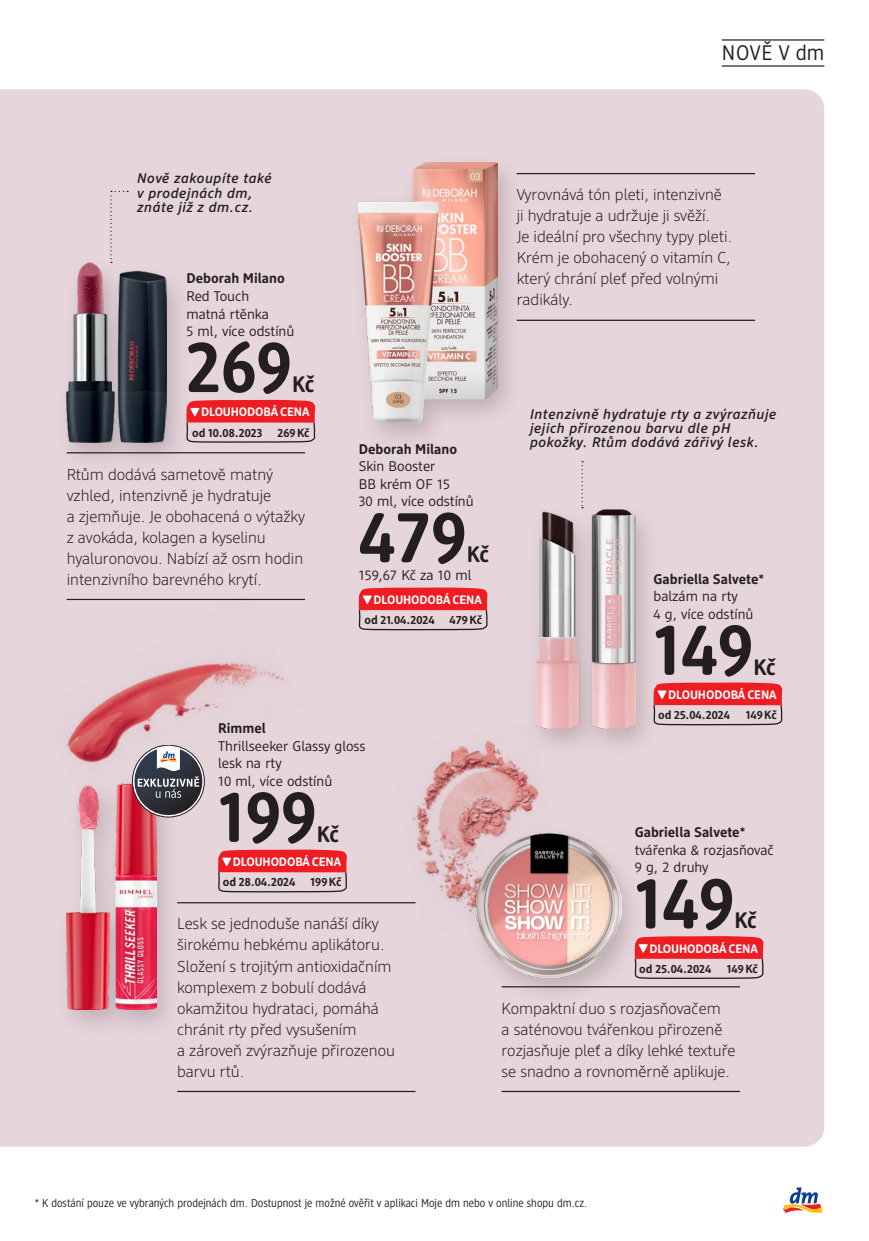
<style>
.page{position:relative;width:869px;height:1241px;background:#fff}
.page>*{position:absolute;margin:0;border:0;box-sizing:border-box;transform-origin:0 0}
.t1{font:700 72.8px "DM Brand";color:#231f20}
.t2{font:700 22.4px "DM Brand";letter-spacing:-.02em;color:#231f20}
.t3{font:21px "DM Brand";letter-spacing:.03em;color:#231f20}
.t4{font:300 15.75px/21px "DM Support";color:#231f20}
.t5{font:14px/17.5px "DM Support";color:#231f20}
.t6{font:italic 500 14px/14px "DM Support";letter-spacing:.04em;color:#231f20}
.t7{font:700 14px "DM Support";color:#231f20}
.t8{font:700 12.25px "DM Support";letter-spacing:-.01em;color:#fff}
.t9{font:700 11.9px "DM Support";color:#231f20}
.t10{font:11.38px "DM Intelligence";color:#231f20}
</style>
<div class="page">
<div style="left:0;top:89px;width:823px;height:1057px;background:#e7d5dc"></div>
<img style="left:35px;top:595px;width:269px;height:226px">
<img style="left:389px;top:722px;width:178px;height:212px">
<svg style="left:783px;top:1187px;width:40px;height:26px"></svg>
<div style="left:54px;top:775px;width:128px;height:264px;background:#231f20;opacity:.2"></div>
<img style="left:67px;top:783px;width:89px;height:226px">
<svg style="left:130px;top:746px;width:76px;height:73px;background:#81737b"></svg>
<hr style="left:177px;top:1090px;width:238px;height:1px;background:#231f20">
<hr style="left:177px;top:902px;width:238px;height:1px;background:#231f20">
<svg style="left:217px;top:848px;width:130px;height:45px;background:#e3767d"></svg>
<div style="left:345px;top:154px;width:178px;height:298px;background:#231f20;opacity:.2"></div>
<img style="left:358px;top:162px;width:139px;height:260px">
<hr style="left:516px;top:319px;width:238px;height:2px;background:#231f20">
<hr style="left:516px;top:173px;width:238px;height:1px;background:#231f20">
<svg style="left:358px;top:587px;width:130px;height:44px;background:#e3747b"></svg>
<div style="left:54px;top:256px;width:138px;height:216px;background:#231f20;opacity:.2"></div>
<img style="left:67px;top:263px;width:99px;height:180px">
<hr style="left:67px;top:598px;width:238px;height:2px;background:#231f20">
<hr style="left:67px;top:452px;width:238px;height:1px;background:#231f20">
<svg style="left:185px;top:399px;width:131px;height:44px;background:#e3757b"></svg>
<svg style="left:110px;top:191px;width:18px;height:72px"></svg>
<div style="left:463px;top:825px;width:182px;height:182px;background:#231f20;opacity:.2"></div>
<img style="left:476px;top:833px;width:144px;height:144px">
<hr style="left:501px;top:1090px;width:238px;height:1px;background:#231f20">
<hr style="left:501px;top:986px;width:238px;height:1px;background:#231f20">
<svg style="left:633px;top:935px;width:131px;height:44px;background:#e3757b"></svg>
<div style="left:522px;top:501px;width:138px;height:256px;background:#231f20;opacity:.2"></div>
<img style="left:535px;top:509px;width:99px;height:219px">
<svg style="left:581px;top:461px;width:2px;height:47px"></svg>
<svg style="left:652px;top:681px;width:130px;height:45px;background:#e3767d"></svg>
<hr style="left:721px;top:39px;width:102px;height:2px;background:#231f20">
<hr style="left:721px;top:65px;width:102px;height:2px;background:#231f20">
<h3 class="t3" style="left:721px;top:40px;width:104px">NOVĚ V dm</h3>
<p class="t6" style="left:137px;top:171px;width:136px">Nově zakoupíte také v prodejnách dm, znáte již z dm.cz.</p>
<p class="t7" style="left:186px;top:270px;width:100px">Deborah Milano</p>
<p class="t5" style="left:186px;top:287px;width:109px">Red Touch<br>matná rtěnka<br>5 ml, více odstínů</p>
<h1 class="t1" style="left:186px;top:321px;width:107px">269</h1>
<h2 class="t2" style="left:292px;top:370px;width:24px">Kč</h2>
<p class="t8" style="left:201px;top:404px;width:110px">DLOUHODOBÁ CENA</p>
<p class="t9" style="left:192px;top:425px;width:72px">od 10.08.2023</p>
<p class="t9" style="left:277px;top:425px;width:34px">269Kč</p>
<p class="t4" style="left:67px;top:463px;width:240px">Rtům dodává sametově matný vzhled, intenzivně je hydratuje<br>a zjemňuje. Je obohacená o výtažky z avokáda, kolagen a kyselinu hyaluronovou. Nabízí až osm hodin intenzivního barevného krytí.</p>
<p class="t7" style="left:358px;top:440px;width:100px">Deborah Milano</p>
<p class="t5" style="left:358px;top:457px;width:116px">Skin Booster<br>BB krém OF 15<br>30 ml, více odstínů</p>
<h1 class="t1" style="left:358px;top:491px;width:109px">479</h1>
<h2 class="t2" style="left:466px;top:540px;width:24px">Kč</h2>
<p class="t5" style="left:358px;top:565px;width:114px">159,67 Kč za 10 ml</p>
<p class="t8" style="left:373px;top:592px;width:110px">DLOUHODOBÁ CENA</p>
<p class="t9" style="left:364px;top:612px;width:119px">od 21.04.2024 479Kč</p>
<p class="t7" style="left:218px;top:719px;width:49px">Rimmel</p>
<p class="t5" style="left:218px;top:736px;width:149px">Thrillseeker Glassy gloss lesk na rty<br>10 ml, více odstínů</p>
<h1 class="t1" style="left:218px;top:770px;width:100px">199</h1>
<h2 class="t2" style="left:316px;top:819px;width:24px">Kč</h2>
<p class="t8" style="left:233px;top:854px;width:110px">DLOUHODOBÁ CENA</p>
<p class="t9" style="left:222px;top:874px;width:74px">od 28.04.2024</p>
<p class="t9" style="left:310px;top:874px;width:32px">199Kč</p>
<p class="t4" style="left:177px;top:912px;width:219px">Lesk se jednoduše nanáší díky širokému hebkému aplikátoru.<br>Složení s trojitým antioxidačním komplexem z bobulí dodává okamžitou hydrataci, pomáhá chránit rty před vysušením<br>a zároveň zvýrazňuje přirozenou barvu rtů.</p>
<p class="t4" style="left:516px;top:184px;width:217px">Vyrovnává tón pleti, intenzivně ji hydratuje a udržuje ji svěží.<br>Je ideální pro všechny typy pleti.<br>Krém je obohacený o vitamín C, který chrání pleť před volnými radikály.</p>
<p class="t6" style="left:530px;top:406px;width:248px">Intenzivně hydratuje rty a zvýrazňuje jejich přirozenou barvu dle pH pokožky. Rtům dodává zářivý lesk.</p>
<p class="t7" style="left:653px;top:570px;width:112px">Gabriella Salvete*</p>
<p class="t5" style="left:653px;top:587px;width:101px">balzám na rty<br>4 g, více odstínů</p>
<h1 class="t1" style="left:653px;top:603px;width:101px">149</h1>
<h2 class="t2" style="left:753px;top:652px;width:24px">Kč</h2>
<p class="t8" style="left:668px;top:687px;width:110px">DLOUHODOBÁ CENA</p>
<p class="t9" style="left:657px;top:707px;width:74px">od 25.04.2024</p>
<p class="t9" style="left:745px;top:707px;width:33px">149Kč</p>
<p class="t7" style="left:634px;top:823px;width:112px">Gabriella Salvete*</p>
<p class="t5" style="left:634px;top:840px;width:140px">tvářenka &amp; rozjasňovač<br>9 g, 2 druhy</p>
<h1 class="t1" style="left:634px;top:856px;width:101px">149</h1>
<h2 class="t2" style="left:734px;top:906px;width:24px">Kč</h2>
<p class="t8" style="left:649px;top:940px;width:110px">DLOUHODOBÁ CENA</p>
<p class="t9" style="left:639px;top:960px;width:74px">od 25.04.2024</p>
<p class="t9" style="left:726px;top:960px;width:33px">149Kč</p>
<p class="t4" style="left:501px;top:996px;width:235px">Kompaktní duo s rozjasňovačem<br>a saténovou tvářenkou přirozeně rozjasňuje pleť a díky lehké textuře se snadno a rovnoměrně aplikuje.</p>
<p class="t10" style="left:35px;top:1196px;width:554px">* K dostání pouze ve vybraných prodejnách dm. Dostupnost je možné ověřit v aplikaci Moje dm nebo v online shopu dm.cz.</p>
</div>
